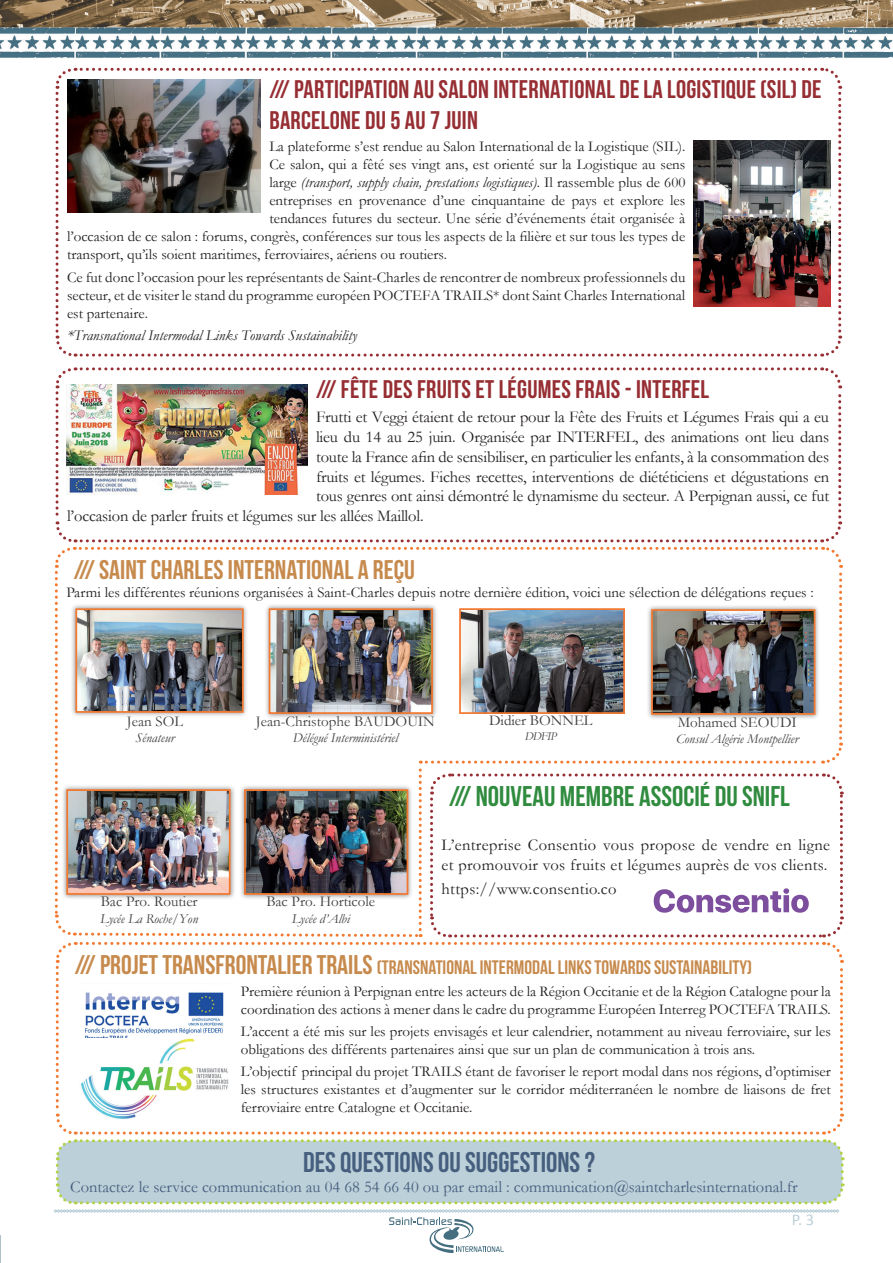
<style>
.page{position:relative;width:893px;height:1263px;background:#fff}
.page>*{position:absolute;margin:0;border:0;box-sizing:border-box;transform-origin:0 0}
.t1{font:28.5px "Bebas Neue";color:#2f8b3e}
.t2{font:28.5px "Bebas Neue";color:#465f7e}
.t3{font:27px "Bebas Neue";color:#c78a4d}
.t4{font:25.5px/30.6px "Bebas Neue";letter-spacing:.01em;color:#962e33}
.t5{font:19.5px "Bebas Neue";color:#c78a4d}
.t6{font:16.5px "Garamond";letter-spacing:-.01em;color:#231f20}
.t7{font:16.5px/19.8px "Garamond";letter-spacing:.02em;color:#231f20}
.t8{font:16.5px "Garamond";color:#465f7e}
.t9{font:16.5px "Calibri";color:#bcd0d9}
.t10{font:15px/18px "Garamond";color:#231f20;text-align:justify}
.t11{font:italic 15px "Garamond";color:#231f20}
.t12{font:15px "Garamond";color:#3e3e3f}
.t13{font:italic 13.5px "Garamond";color:#3e3e3f}
.t14{font:italic 12px "Garamond";letter-spacing:-.05em;color:#3e3e3f}
.s1{font-style:normal}
.s2{font-size:27px}
</style>
<div class="page">
<svg style="left:0;top:1235px;width:1px;height:28px"></svg>
<img style="left:0;top:0;width:893px;height:59px">
<svg style="left:55px;top:67px;width:788px;height:290px"></svg>
<img style="left:67px;top:79px;width:194px;height:134px">
<img style="left:694px;top:140px;width:137px;height:167px">
<img style="left:54px;top:367px;width:791px;height:886px">
<h3 class="t4" style="left:269px;top:74px;width:554px">/// PARTICIPATION AU SALON INTERNATIONAL DE LA LOGISTIQUE (SIL) DE<br>BARCELONE DU 5 AU 7 JUIN</h3>
<p class="t10" style="left:269px;top:137px;width:417px">La plateforme s’est rendue au Salon International de la Logistique (SIL).</p>
<p class="t10" style="left:269px;top:155px;width:417px">Ce salon, qui a fêté ses vingt ans, est orienté sur la Logistique au sens</p>
<p class="t11" style="left:269px;top:172px;width:417px"><span class="s1">large</span> (transport, supply chain, prestations logistiques)<span class="s1">. Il rassemble plus de 600</span></p>
<p class="t10" style="left:269px;top:191px;width:417px">entreprises en provenance d’une cinquantaine de pays et explore les</p>
<p class="t10" style="left:269px;top:209px;width:417px">tendances futures du secteur. Une série d’événements était organisée à</p>
<p class="t10" style="left:67px;top:227px;width:620px">l’occasion de ce salon : forums, congrès, conférences sur tous les aspects de la filière et sur tous les types de</p>
<p class="t10" style="left:67px;top:245px;width:382px">transport, qu’ils soient maritimes, ferroviaires, aériens ou routiers.</p>
<p class="t10" style="left:67px;top:267px;width:620px">Ce fut donc l’occasion pour les représentants de Saint-Charles de rencontrer de nombreux professionnels du secteur, et de visiter le stand du programme européen POCTEFA TRAILS* dont Saint Charles International est partenaire.</p>
<p class="t11" style="left:67px;top:325px;width:292px">*Transnational Intermodal Links Towards Sustainability</p>
<h3 class="t4" style="left:316px;top:374px;width:395px">/// FÊTE DES FRUITS ET LÉGUMES FRAIS - INTERFEL</h3>
<p class="t6" style="left:316px;top:406px;width:514px">Frutti et Veggi étaient de retour pour la Fête des Fruits et Légumes Frais qui a eu</p>
<p class="t6" style="left:316px;top:426px;width:514px">lieu du 14 au 25 juin. Organisée par INTERFEL, des animations ont lieu dans</p>
<p class="t6" style="left:316px;top:445px;width:514px">toute la France afin de sensibiliser, en particulier les enfants, à la consommation des</p>
<p class="t6" style="left:316px;top:465px;width:515px">fruits et légumes. Fiches recettes, interventions de diététiciens et dégustations en</p>
<p class="t6" style="left:316px;top:485px;width:515px">tous genres ont ainsi démontré le dynamisme du secteur. A Perpignan aussi, ce fut</p>
<p class="t6" style="left:67px;top:505px;width:358px">l’occasion de parler fruits et légumes sur les allées Maillol.</p>
<h2 class="t3" style="left:74px;top:554px;width:343px">/// SAINT CHARLES INTERNATIONAL A REÇU</h2>
<p class="t10" style="left:66px;top:582px;width:749px">Parmi les différentes réunions organisées à Saint-Charles depuis notre dernière édition, voici une sélection de délégations reçues :</p>
<p class="t12" style="left:127px;top:711px;width:58px">Jean SOL</p>
<p class="t13" style="left:135px;top:729px;width:41px">Sénateur</p>
<p class="t12" style="left:101px;top:891px;width:98px">Bac Pro. Routier</p>
<p class="t13" style="left:100px;top:909px;width:99px">Lycée La Roche/Yon</p>
<p class="t12" style="left:256px;top:711px;width:180px">Jean-Christophe BAUDOUIN</p>
<p class="t13" style="left:293px;top:729px;width:107px">Délégué Interministériel</p>
<p class="t12" style="left:489px;top:711px;width:105px">Didier BONNEL</p>
<p class="t14" style="left:525px;top:728px;width:34px">DDFIP</p>
<p class="t12" style="left:678px;top:712px;width:121px">Mohamed SEOUDI</p>
<p class="t13" style="left:676px;top:730px;width:124px">Consul Algérie Montpellier</p>
<p class="t12" style="left:266px;top:891px;width:110px">Bac Pro. Horticole</p>
<p class="t13" style="left:292px;top:909px;width:60px">Lycée d’Albi</p>
<h1 class="t1" style="left:449px;top:781px;width:342px">/// NOUVEAU MEMBRE ASSOCIÉ DU SNIFL</h1>
<p class="t7" style="left:442px;top:835px;width:390px">L’entreprise Consentio vous propose de vendre en ligne et promouvoir vos fruits et légumes auprès de vos clients.</p>
<p class="t7" style="left:442px;top:879px;width:177px">https://www.consentio.co</p>
<h3 class="t5" style="left:75px;top:956px;width:679px"><span class="s2">/// PROJET TRANSFRONTALIER TRAILS</span> (TRANSNATIONAL INTERMODAL LINKS TOWARDS SUSTAINABILITY)</h3>
<p class="t10" style="left:241px;top:982px;width:591px">Première réunion à Perpignan entre les acteurs de la Région Occitanie et de la Région Catalogne pour la coordination des actions à mener dans le cadre du programme Européen Interreg POCTEFA TRAILS.</p>
<p class="t10" style="left:241px;top:1022px;width:591px">L’accent a été mis sur les projets envisagés et leur calendrier, notamment au niveau ferroviaire, sur les obligations des différents partenaires ainsi que sur un plan de communication à trois ans.</p>
<p class="t10" style="left:241px;top:1062px;width:591px">L’objectif principal du projet TRAILS étant de favoriser le report modal dans nos régions, d’optimiser les structures existantes et d’augmenter sur le corridor méditerranéen le nombre de liaisons de fret ferroviaire entre Catalogne et Occitanie.</p>
<h1 class="t2" style="left:303px;top:1147px;width:293px">DES QUESTIONS OU SUGGESTIONS ?</h1>
<p class="t8" style="left:70px;top:1176px;width:729px">Contactez le service communication au 04 68 54 66 40 ou par email : communication@saintcharlesinternational.fr</p>
<p class="t9" style="left:792px;top:1209px;width:24px">P. 3</p>
</div>
